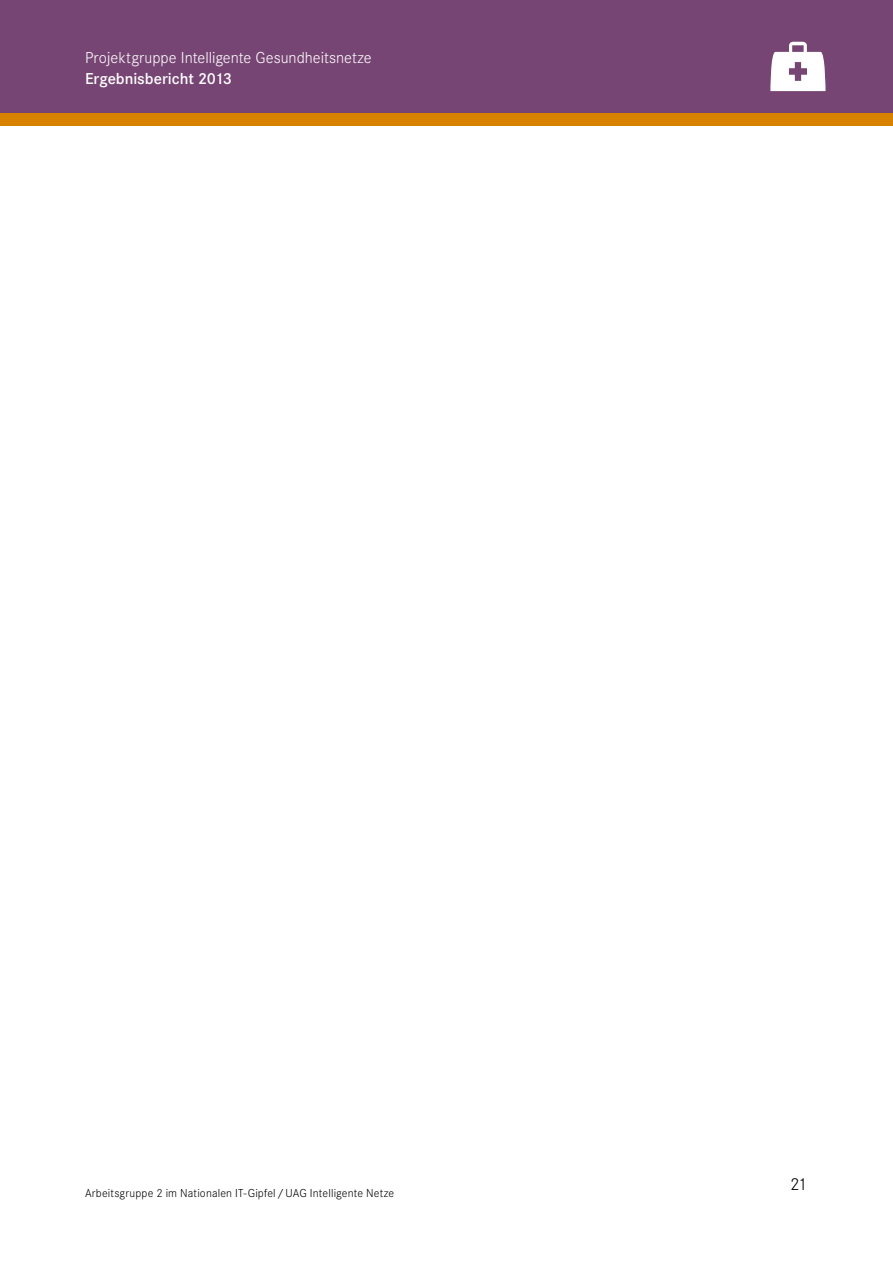
<style>
.page{position:relative;width:893px;height:1263px;background:#fff}
.page>*{position:absolute;margin:0;border:0;box-sizing:border-box;transform-origin:0 0}
.t1{font:300 18px "Corporate S";color:#000}
.t2{font:300 16.5px "Corporate S";color:#fff}
.t3{font:600 16.5px "Corporate S";color:#fff}
.t4{font:300 12px "Corporate S";letter-spacing:.015em;color:#000}
</style>
<div class="page">
<div style="left:446px;top:0;width:447px;height:120px;background:#774574"></div>
<div style="left:0;top:0;width:446px;height:120px;background:#774574"></div>
<div style="left:0;top:113px;width:893px;height:13px;background:#d78200"></div>
<svg style="left:770px;top:42px;width:55px;height:49px"></svg>
<h2 class="t2" style="left:85px;top:49px;width:288px">Projektgruppe Intelligente Gesundheitsnetze</h2>
<h2 class="t3" style="left:85px;top:69px;width:149px">Ergebnisbericht 2013</h2>
<p class="t4" style="left:85px;top:1186px;width:311px">Arbeitsgruppe 2 im Nationalen IT-Gipfel/UAG Intelligente Netze</p>
<h1 class="t1" style="left:790px;top:1174px;width:19px">21</h1>
</div>
